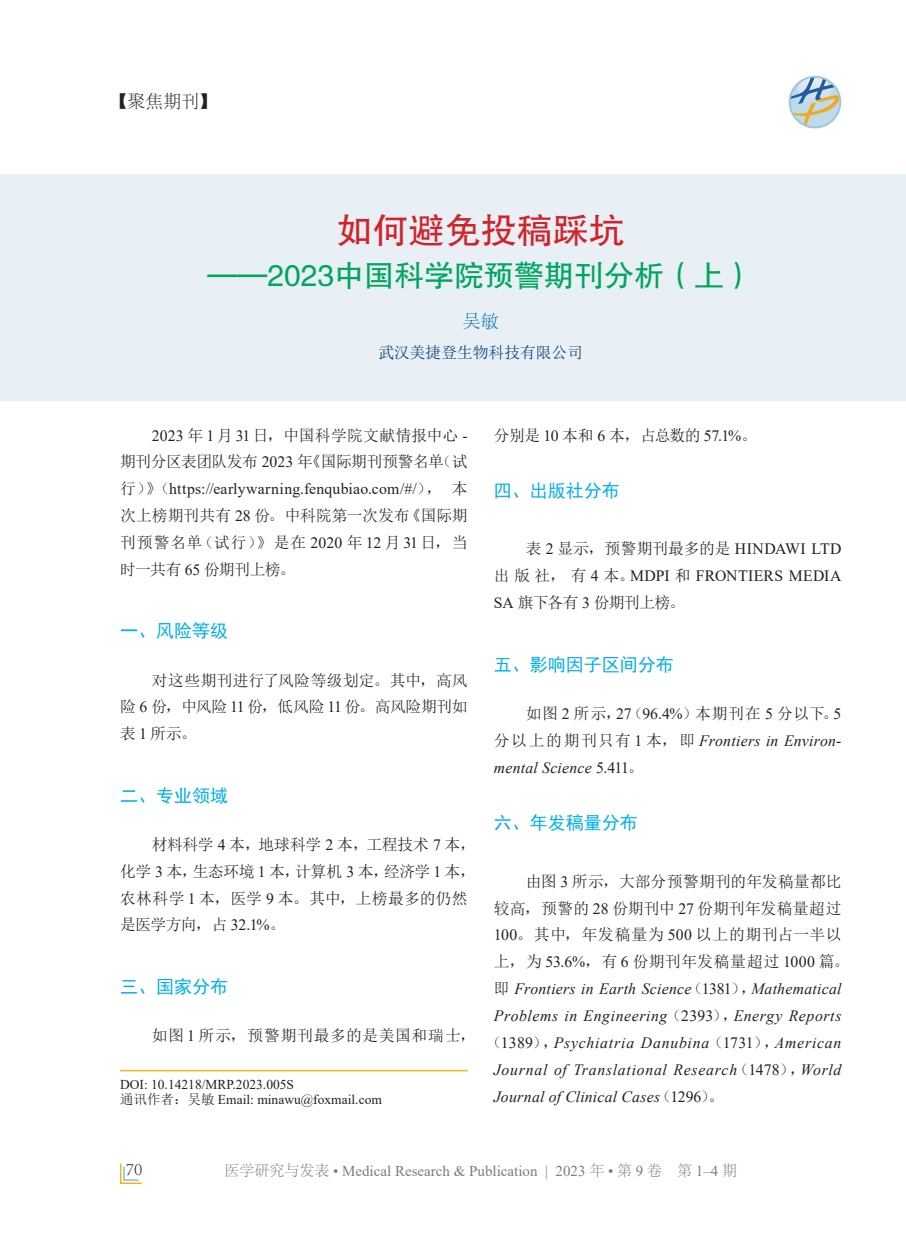
<style>
.page{position:relative;width:906px;height:1238px;background:#fff}
.page>*{position:absolute;margin:0;border:0;box-sizing:border-box;transform-origin:0 0}
.ArticleTitle{font:36px "FZHTK GBK1 0";color:#d1232a}
.ArticleTitle-2{font:30px "FZHTK GBK1 0";color:#00a65d}
.Heading1{font:18px "Sim Hei";color:#00aeef}
.FigureCaption{font:18px "Sim Hei";color:#00aeef}
.CenterFooter2{font:300 18px "Adobe Song Std";color:#231f20}
.Author{font:300 18px "Adobe Song Std";color:#0166b3}
.ParaFirst{font:italic 15.75px/26.8px "Times New Roman";letter-spacing:.03em;color:#231f20;text-align:justify}
.Para{font:15.75px/26.7px "N Sim Sun";letter-spacing:-.015em;color:#231f20;text-align:justify}
.ParaFirst-2{font:15.75px/26.7px "N Sim Sun";letter-spacing:.01em;color:#231f20;text-align:justify}
.ParaFirst-3{font:15.75px/26.8px "N Sim Sun";letter-spacing:-.01em;color:#231f20}
.ParaFirst-4{font:15.75px/27px "Times New Roman";letter-spacing:.02em;color:#231f20;text-align:justify}
.ParaFirst-5{font:15.75px "N Sim Sun";letter-spacing:.04em;color:#231f20}
.ParaFirst-6{font:italic 15.75px "Times New Roman";letter-spacing:.05em;color:#231f20}
.ParaFirst-7{font:italic 15.75px "Times New Roman";letter-spacing:.01em;color:#231f20}
.ParaFirst-8{font:15.75px "N Sim Sun";letter-spacing:.05em;color:#231f20}
.ParaFirst-9{font:15.75px "N Sim Sun";letter-spacing:-.03em;color:#231f20}
.Affiliation{font:15.75px "N Sim Sun";color:#003c72}
.t1{font:15px "Times New Roman";color:#7c7c80}
.Affiliation-2{font:13.5px "Times New Roman";color:#231f20}
.s1{font-family:"Times New Roman"}
.s2{font-family:"N Sim Sun"}
.s3{font-family:"N Sim Sun";font-style:normal}
.s4{font-style:normal}
.s5{font-family:"Adobe Song Std";font-weight:300}
</style>
<div class="page">
<svg style="left:120px;top:1163px;width:22px;height:20px"></svg>
<img style="left:788px;top:76px;width:53px;height:53px">
<div style="left:0;top:174px;width:906px;height:227px;background:#e8f0f6"></div>
<hr style="left:120px;top:1069px;width:347px;height:2px;background:#f7b317">
<p class="CenterFooter2" style="left:109px;top:92px;width:110px">【聚焦期刊】</p>
<p class="ArticleTitle" style="left:337px;top:211px;width:289px">如何避免投稿踩坑</p>
<p class="ArticleTitle-2" style="left:207px;top:259px;width:548px">——2023中国科学院预警期刊分析（上）</p>
<p class="Author" style="left:463px;top:312px;width:37px">吴敏</p>
<p class="Affiliation" style="left:378px;top:345px;width:206px">武汉美捷登生物科技有限公司</p>
<p class="Para" style="left:120px;top:421px;width:349px;text-indent:32px"><span class="s1">2023</span> 年 <span class="s1">1</span> 月 <span class="s1">31</span>日，中国科学院文献情报中心 <span class="s1">-</span>期刊分区表团队发布 <span class="s1">2023</span> 年《国际期刊预警名单（试行）》（<span class="s1">https://earlywarning.fenqubiao.com/#/</span>）， 本次上榜期刊共有 <span class="s1">28</span> 份。中科院第一次发布《国际期刊预警名单（试行）》是在 <span class="s1">2020</span> 年 <span class="s1">12</span> 月 <span class="s1">31</span>日，当时一共有 <span class="s1">65</span> 份期刊上榜。</p>
<p class="Heading1" style="left:120px;top:622px;width:109px">一、风险等级</p>
<p class="ParaFirst-2" style="left:120px;top:666px;width:349px;text-indent:32px">对这些期刊进行了风险等级划定。其中，高风险 <span class="s1">6</span> 份，中风险 <span class="s1">11</span> 份，低风险 <span class="s1">11</span> 份。高风险期刊如表 <span class="s1">1</span>所示。</p>
<p class="Heading1" style="left:120px;top:786px;width:109px">二、专业领域</p>
<p class="ParaFirst-3" style="left:120px;top:830px;width:357px;text-indent:32px">材料科学 <span class="s1">4</span> 本，地球科学 <span class="s1">2</span> 本，工程技术 <span class="s1">7</span> 本，化学 <span class="s1">3</span> 本，生态环境 <span class="s1">1</span> 本，计算机 <span class="s1">3</span> 本，经济学 <span class="s1">1</span> 本，农林科学 <span class="s1">1</span> 本，医学 <span class="s1">9</span> 本。其中，上榜最多的仍然是医学方向，占 <span class="s1">32.1%</span>。</p>
<p class="Heading1" style="left:120px;top:977px;width:109px">三、国家分布</p>
<p class="ParaFirst-8" style="left:152px;top:1027px;width:325px">如图 <span class="s1">1</span> 所示，预警期刊最多的是美国和瑞士，</p>
<p class="Affiliation-2" style="left:120px;top:1075px;width:176px">DOI: 10.14218/MRP.2023.005S</p>
<p class="Affiliation-2" style="left:120px;top:1090px;width:263px"><span class="s2">通讯作者：吴敏</span> Email: minawu@foxmail.com</p>
<p class="ParaFirst-9" style="left:494px;top:427px;width:265px">分别是 <span class="s1">10</span> 本和 <span class="s1">6</span> 本，占总数的 <span class="s1">57.1%</span>。</p>
<p class="FigureCaption" style="left:494px;top:481px;width:127px">四、出版社分布</p>
<p class="ParaFirst-4" style="left:494px;top:534px;width:349px;text-indent:32px"><span class="s2">表</span> 2 <span class="s2">显示，预警期刊最多的是</span> HINDAWI LTD<span class="s2">出版社，有</span> 4 <span class="s2">本。</span>MDPI <span class="s2">和</span> FRONTIERS MEDIA SA <span class="s2">旗下各有</span> 3 <span class="s2">份期刊上榜。</span></p>
<p class="Heading1" style="left:494px;top:655px;width:181px">五、影响因子区间分布</p>
<p class="ParaFirst" style="left:494px;top:700px;width:349px;text-indent:32px"><span class="s3">如图</span> <span class="s4">2</span> <span class="s3">所示，</span><span class="s4">27</span><span class="s3">（</span><span class="s4">96.4%</span><span class="s3">）本期刊在</span> <span class="s4">5</span> <span class="s3">分以下。</span><span class="s4">5</span><span class="s3">分以上的期刊只有</span> <span class="s4">1</span> <span class="s3">本，即</span> Frontiers in Environ&shy;mental Science <span class="s4">5.411</span><span class="s3">。</span></p>
<p class="FigureCaption" style="left:494px;top:814px;width:145px">六、年发稿量分布</p>
<p class="ParaFirst-2" style="left:526px;top:867px;width:317px">由图 <span class="s1">3</span> 所示，大部分预警期刊的年发稿量都比</p>
<p class="ParaFirst-2" style="left:494px;top:894px;width:349px">较高，预警的 <span class="s1">28</span> 份期刊中 <span class="s1">27</span> 份期刊年发稿量超过</p>
<p class="ParaFirst-5" style="left:494px;top:926px;width:349px"><span class="s1">100</span>。其中，年发稿量为 <span class="s1">500</span> 以上的期刊占一半以</p>
<p class="ParaFirst-5" style="left:494px;top:953px;width:357px">上，为 <span class="s1">53.6%</span>，有 <span class="s1">6</span> 份期刊年发稿量超过 <span class="s1">1000</span> 篇。</p>
<p class="ParaFirst" style="left:494px;top:974px;width:349px"><span class="s3">即</span> Frontiers in Earth Science<span class="s3">（</span><span class="s4">1381</span><span class="s3">），</span>Mathematical</p>
<p class="ParaFirst" style="left:494px;top:1001px;width:349px">Problems in Engineering<span class="s3">（</span><span class="s4">2393</span><span class="s3">），</span>Energy Reports</p>
<p class="ParaFirst-6" style="left:486px;top:1031px;width:357px"><span class="s3">（</span><span class="s4">1389</span><span class="s3">），</span>Psychiatria Danubina<span class="s3">（</span><span class="s4">1731</span><span class="s3">），</span>American</p>
<p class="ParaFirst" style="left:494px;top:1055px;width:349px">Journal of Translational Research<span class="s3">（</span><span class="s4">1478</span><span class="s3">），</span>World</p>
<p class="ParaFirst-7" style="left:494px;top:1085px;width:232px">Journal of Clinical Cases<span class="s3">（</span><span class="s4">1296</span><span class="s3">）。</span></p>
<p class="CenterFooter2" style="left:126px;top:1158px;width:18px">70</p>
<p class="t1" style="left:224px;top:1160px;width:514px"><span class="s5">医学研究与发表</span> • Medical Research &amp; Publication | 2023 <span class="s5">年</span> • <span class="s5">第</span> 9 <span class="s5">卷 第</span> 1–4 <span class="s5">期</span></p>
</div>
